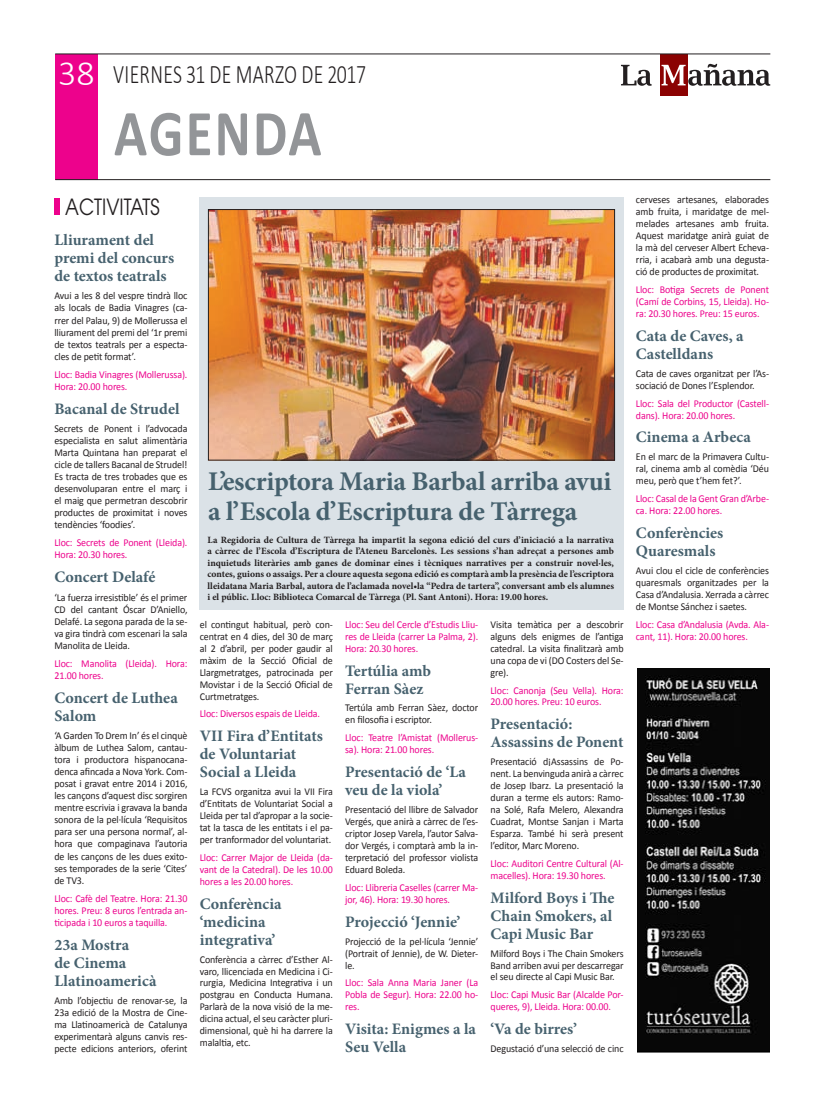
<style>
.page{position:relative;width:823px;height:1106px;background:#fff}
.page>*{position:absolute;margin:0;border:0;box-sizing:border-box;transform-origin:0 0}
.t1{font:700 65.9px "Calibri";letter-spacing:.04em;color:#939598;scale:.83 1}
.t2{font:700 27px/29.9px "Minion Pro";letter-spacing:-.01em;color:#46616e}
.t3{font:300 26.8px "Calibri";letter-spacing:.015em;color:#231f20;scale:.74 1}
.t4{font:22.2px "Avant Garde";color:#231f20;scale:.84 1}
.t5{font:700 16px/17.9px "Minion Pro";color:#46616e}
.t6{font:10.5px/12.1px "Calibri";letter-spacing:-.01em;color:#231f20;text-align:justify;scale:.95 1}
.t7{font:10.5px/11.9px "Calibri";letter-spacing:-.01em;color:#ed028c;scale:.95 1}
.t8{font:700 9.6px/11.5px "Minion Pro";letter-spacing:-.005em;color:#231f20;text-align:justify}
.s1{font-size:36px;color:#fff}
</style>
<div class="page">
<div style="left:659px;top:54px;width:27px;height:42px;background:#8b0202"></div>
<svg style="left:661px;top:64px;width:108px;height:22px"></svg>
<svg style="left:621px;top:65px;width:30px;height:21px"></svg>
<div style="left:55px;top:54px;width:43px;height:126px;background:#ed028c"></div>
<hr style="left:55px;top:54px;width:714px;height:1px;background:#231f20">
<hr style="left:55px;top:179px;width:714px;height:1px;background:#231f20">
<div style="left:54px;top:199px;width:6px;height:16px;background:#ed028c"></div>
<img style="left:637px;top:668px;width:131px;height:384px">
<div style="left:199px;top:197px;width:424px;height:413px;background:#dbe2e7"></div>
<img style="left:210px;top:211px;width:402px;height:247px">
<div style="left:208px;top:209px;width:406px;height:251px;border:1px solid #231f20"></div>
<h3 class="t3" style="left:58px;top:63px;width:417px"><span class="s1">38</span> VIERNES 31 DE MARZO DE 2017</h3>
<h1 class="t1" style="left:114px;top:92px;width:251px">AGENDA</h1>
<h3 class="t4" style="left:65px;top:194px;width:114px">ACTIVITATS</h3>
<h3 class="t5" style="left:54px;top:231px;width:121px">Lliurament del premi del concurs de textos teatrals</h3>
<p class="t6" style="left:54px;top:290px;width:141px">Avui a les 8 del vespre tindrà lloc als locals de Badia Vinagres (ca&shy;rrer del Palau, 9) de Mollerussa el lliurament del premi del ‘1r premi de textos teatrals per a especta&shy;cles de petit format’.</p>
<p class="t7" style="left:54px;top:368px;width:141px">Lloc: Badia Vinagres (Mollerussa).<br>Hora: 20.00 hores.</p>
<h3 class="t5" style="left:54px;top:399px;width:126px">Bacanal de Strudel</h3>
<p class="t6" style="left:54px;top:422px;width:141px">Secrets de Ponent i l’advocada especialista en salut alimentària Marta Quintana han preparat el cicle de tallers Bacanal de Strudel!<br>Es tracta de tres trobades que es desenvoluparan entre el març i el maig que permetran descobrir productes de proximitat i noves tendències ‘foodies’.</p>
<p class="t7" style="left:54px;top:536px;width:141px">Lloc: Secrets de Ponent (Lleida).<br>Hora: 20.30 hores.</p>
<h3 class="t5" style="left:54px;top:568px;width:102px">Concert Delafé</h3>
<p class="t6" style="left:54px;top:591px;width:141px">‘La fuerza irresistible’ és el primer CD del cantant Óscar D’Aniello, Delafé. La segona parada de la se&shy;va gira tindrà com escenari la sala Manolita de Lleida.</p>
<p class="t7" style="left:54px;top:657px;width:141px">Lloc: Manolita (Lleida). Hora:<br>21.00 hores.</p>
<h3 class="t5" style="left:54px;top:688px;width:125px">Concert de Luthea<br>Salom</h3>
<p class="t6" style="left:54px;top:729px;width:141px">‘A Garden To Drem In’ és el cinquè àlbum de Luthea Salom, cantau&shy;tora i productora hispanocana&shy;denca afincada a Nova York. Com&shy;posat i gravat entre 2014 i 2016, les cançons d’aquest disc sorgiren mentre escrivia i gravava la banda sonora de la pel·lícula ‘Requisitos para ser una persona normal’, al&shy;hora que compaginava l’autoria de les cançons de les dues exito&shy;ses temporades de la serie ‘Cites’ de TV3.</p>
<p class="t7" style="left:54px;top:892px;width:141px;text-align:justify">Lloc: Cafè del Teatre. Hora: 21.30 hores. Preu: 8 euros l’entrada an&shy;ticipada i 10 euros a taquilla.</p>
<h3 class="t5" style="left:54px;top:935px;width:104px">23a Mostra<br>de Cinema<br>Llatinoamericà</h3>
<p class="t6" style="left:54px;top:994px;width:141px">Amb l’objectiu de renovar-se, la 23a edició de la Mostra de Cine&shy;ma Llatinoamericà de Catalunya experimentarà alguns canvis res&shy;pecte edicions anteriors, oferint</p>
<h2 class="t2" style="left:208px;top:466px;width:404px">L’escriptora Maria Barbal arriba avui a l’Escola d’Escriptura de Tàrrega</h2>
<p class="t8" style="left:207px;top:533px;width:408px">La Regidoria de Cultura de Tàrrega ha impartit la segona edició del curs d’iniciació a la narrativa a càrrec de l’Escola d’Escriptura de l’Ateneu Barcelonès. Les sessions s’han adreçat a persones amb inquietuds literàries amb ganes de dominar eines i tècniques narratives per a construir novel·les, contes, guions o assaigs. Per a cloure aquesta segona edició es comptarà amb la presència de l’escriptora lleidatana Maria Barbal, autora de l’aclamada novel•la “Pedra de tartera”, conversant amb els alumnes i el públic. Lloc: Biblioteca Comarcal de Tàrrega (Pl. Sant Antoni). Hora: 19.00 hores.</p>
<p class="t6" style="left:200px;top:618px;width:141px">el contingut habitual, però con&shy;centrat en 4 dies, del 30 de març al 2 d’abril, per poder gaudir al màxim de la Secció Oficial de Llargmetratges, patrocinada per Movistar i de la Secció Oficial de Curtmetratges.</p>
<p class="t7" style="left:200px;top:708px;width:128px">Lloc: Diversos espais de Lleida.</p>
<h3 class="t5" style="left:200px;top:727px;width:125px">VII Fira d’Entitats de Voluntariat<br>Social a Lleida</h3>
<p class="t6" style="left:200px;top:785px;width:141px">La FCVS organitza avui la VII Fira d’Entitats de Voluntariat Social a Lleida per tal d’apropar a la socie&shy;tat la tasca de les entitats i el pa&shy;per tranformador del voluntariat.</p>
<p class="t7" style="left:200px;top:851px;width:141px;text-align:justify">Lloc: Carrer Major de Lleida (da&shy;vant de la Catedral). De les 10.00 hores a les 20.00 hores.</p>
<h3 class="t5" style="left:200px;top:894px;width:83px">Conferència ‘medicina integrativa’</h3>
<p class="t6" style="left:200px;top:953px;width:141px">Conferència a càrrec d’Esther Al&shy;varo, llicenciada en Medicina i Ci&shy;rurgia, Medicina Integrativa i un postgrau en Conducta Humana.<br>Parlarà de la nova visió de la me&shy;dicina actual, el seu caràcter pluri&shy;dimensional, què hi ha darrere la malaltia, etc.</p>
<p class="t7" style="left:345px;top:618px;width:141px;text-align:justify">Lloc: Seu del Cercle d’Estudis Lliu&shy;res de Lleida (carrer La Palma, 2).<br>Hora: 20.30 hores.</p>
<h3 class="t5" style="left:345px;top:661px;width:87px">Tertúlia amb<br>Ferran Sàez</h3>
<p class="t6" style="left:345px;top:702px;width:141px">Tertúla amb Ferran Sàez, doctor en filosofia i escriptor.</p>
<p class="t7" style="left:345px;top:731px;width:141px">Lloc: Teatre l’Amistat (Mollerus&shy;sa). Hora: 21.00 hores.</p>
<h3 class="t5" style="left:345px;top:763px;width:122px">Presentació de ‘La veu de la viola’</h3>
<p class="t6" style="left:345px;top:803px;width:141px">Presentació del llibre de Salvador Vergés, que anirà a càrrec de l’es&shy;criptor Josep Varela, l’autor Salva&shy;dor Vergés, i comptarà amb la in&shy;terpretació del professor violista Eduard Boleda.</p>
<p class="t7" style="left:345px;top:881px;width:141px">Lloc: Llibreria Caselles (carrer Ma&shy;jor, 46). Hora: 19.30 hores.</p>
<h3 class="t5" style="left:345px;top:912px;width:117px">Projecció ‘Jennie’</h3>
<p class="t6" style="left:345px;top:935px;width:141px">Projecció de la pel·lícula ‘Jennie’ (Portrait of Jennie), de W. Dieter&shy;le.</p>
<p class="t7" style="left:345px;top:976px;width:141px;text-align:justify">Lloc: Sala Anna Maria Janer (La Pobla de Segur). Hora: 22.00 ho&shy;res.</p>
<h3 class="t5" style="left:345px;top:1020px;width:132px">Visita: Enigmes a la<br>Seu Vella</h3>
<p class="t6" style="left:490px;top:618px;width:141px">Visita temàtica per a descobrir alguns dels enigmes de l’antiga catedral. La visita finalitzarà amb una copa de vi (DO Costers del Se&shy;gre).</p>
<p class="t7" style="left:490px;top:684px;width:141px">Lloc: Canonja (Seu Vella). Hora:<br>20.00 hores. Preu: 10 euros.</p>
<h3 class="t5" style="left:490px;top:715px;width:134px">Presentació:<br>Assassins de Ponent</h3>
<p class="t6" style="left:490px;top:755px;width:141px">Presentació d¡Assassins de Po&shy;nent. La benvinguda anirà a càrrec de Josep Ibarz. La presentació la duran a terme els autors: Ramo&shy;na Solé, Rafa Melero, Alexandra Cuadrat, Montse Sanjan i Marta Esparza. També hi serà present l’editor, Marc Moreno.</p>
<p class="t7" style="left:490px;top:857px;width:141px">Lloc: Auditori Centre Cultural (Al&shy;macelles). Hora: 19.30 hores.</p>
<h3 class="t5" style="left:490px;top:888px;width:125px">Milford Boys i The<br>Chain Smokers, al<br>Capi Music Bar</h3>
<p class="t6" style="left:490px;top:947px;width:141px">Milford Boys i The Chain Smokers Band arriben avui per descarregar el seu directe al Capi Music Bar.</p>
<p class="t7" style="left:490px;top:988px;width:141px">Lloc: Capi Music Bar (Alcalde Por&shy;queres, 9), Lleida. Hora: 00.00.</p>
<h3 class="t5" style="left:490px;top:1020px;width:88px">‘Va de birres’</h3>
<p class="t6" style="left:490px;top:1042px;width:141px">Degustació d’una selecció de cinc</p>
<p class="t6" style="left:635px;top:194px;width:141px">cerveses artesanes, elaborades amb fruita, i maridatge de mel&shy;melades artesanes amb fruita.<br>Aquest maridatge anirà guiat de la mà del cerveser Albert Echeva&shy;rria, i acabarà amb una degusta&shy;ció de productes de proximitat.</p>
<p class="t7" style="left:635px;top:283px;width:141px;text-align:justify">Lloc: Botiga Secrets de Ponent (Camí de Corbins, 15, Lleida). Ho&shy;ra: 20.30 hores. Preu: 15 euros.</p>
<h3 class="t5" style="left:635px;top:326px;width:109px">Cata de Caves, a<br>Castelldans</h3>
<p class="t6" style="left:635px;top:367px;width:141px">Cata de caves organitzat per l’As&shy;sociació de Dones l’Esplendor.</p>
<p class="t7" style="left:635px;top:397px;width:141px">Lloc: Sala del Productor (Castell&shy;dans). Hora: 20.00 hores.</p>
<h3 class="t5" style="left:635px;top:428px;width:116px">Cinema a Arbeca</h3>
<p class="t6" style="left:635px;top:451px;width:141px">En el marc de la Primavera Cultu&shy;ral, cinema amb al comèdia ‘Déu meu, però que t’hem fet?’.</p>
<p class="t7" style="left:635px;top:492px;width:141px">Lloc: Casal de la Gent Gran d’Arbe&shy;ca. Hora: 22.00 hores.</p>
<h3 class="t5" style="left:635px;top:524px;width:89px">Conferències<br>Quaresmals</h3>
<p class="t6" style="left:635px;top:564px;width:141px">Avui clou el cicle de conferències quaresmals organitzades per la Casa d’Andalusia. Xerrada a càrrec de Montse Sánchez i saetes.</p>
<p class="t7" style="left:635px;top:618px;width:141px">Lloc: Casa d’Andalusia (Avda. Ala&shy;cant, 11). Hora: 20.00 hores.</p>
</div>
